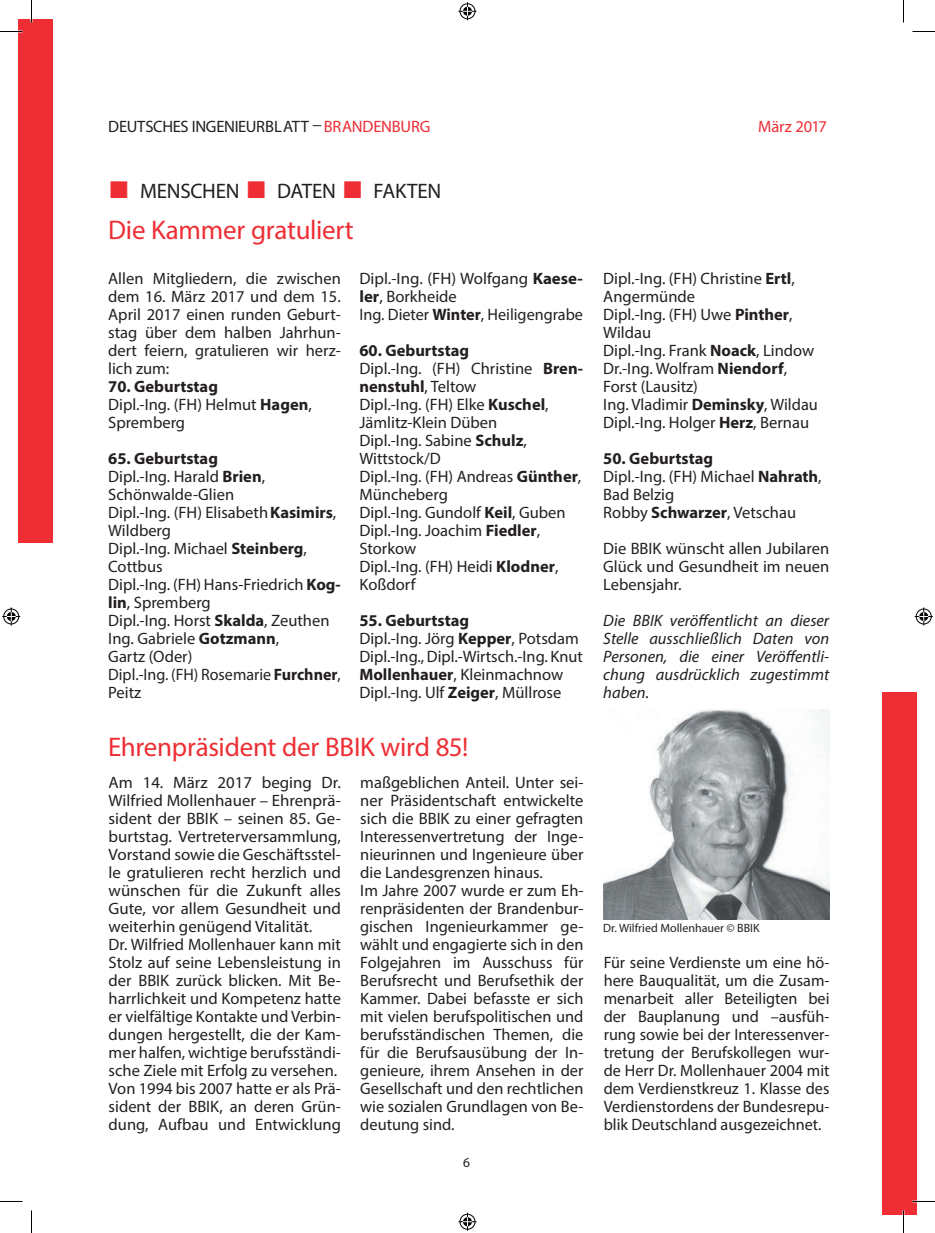
<style>
.page{position:relative;width:935px;height:1233px;background:#fff}
.page>*{position:absolute;margin:0;border:0;box-sizing:border-box;transform-origin:0 0}
.t1{font:27px "Myriad Pro";letter-spacing:-.01em;color:#ee2e34}
.t2{font:21px "Myriad Pro";letter-spacing:-.015em;color:#231f20}
.t3{font:16.5px/18px "Myriad Pro";color:#231f20}
.t4{font:italic 16.5px/18px "Myriad Pro";color:#231f20;text-align:justify}
.t5{font:16.5px "Myriad Pro";letter-spacing:-.01em;color:#ee2e34}
.t6{font:13.5px "Myriad Pro";color:#231f20}
.t7{font:12px "Myriad Pro";color:#231f20}
.s1{color:#ee2e34}
.s2{font-family:"Arial";font-size:36px;color:#ee2e34}
.s3{font-weight:700}
</style>
<div class="page">
<div style="left:19px;top:20px;width:34px;height:523px;background:#ee2e34"></div>
<div style="left:882px;top:692px;width:34px;height:522px;background:#ee2e34"></div>
<img style="left:604px;top:709px;width:226px;height:210px">
<hr style="left:912px;top:1200px;width:23px;height:2px;background:#fff">
<hr style="left:902px;top:1210px;width:2px;height:22px;background:#fff">
<svg style="left:0;top:31px;width:22px;height:1px"></svg>
<svg style="left:912px;top:31px;width:23px;height:1px"></svg>
<svg style="left:0;top:1201px;width:22px;height:1px"></svg>
<svg style="left:912px;top:1201px;width:23px;height:1px"></svg>
<svg style="left:31px;top:0;width:1px;height:23px"></svg>
<svg style="left:31px;top:1210px;width:1px;height:22px"></svg>
<svg style="left:903px;top:0;width:1px;height:23px"></svg>
<svg style="left:903px;top:1210px;width:1px;height:22px"></svg>
<svg style="left:458px;top:2px;width:18px;height:18px"></svg>
<svg style="left:458px;top:1212px;width:18px;height:18px"></svg>
<svg style="left:2px;top:607px;width:18px;height:18px"></svg>
<svg style="left:914px;top:607px;width:18px;height:18px"></svg>
<p class="t3" style="left:108px;top:117px;width:323px">DEUTSCHES INGENIEURBLATT <span class="s1">BRANDENBURG</span></p>
<p class="t5" style="left:758px;top:116px;width:70px">März 2017</p>
<p class="t2" style="left:108px;top:178px;width:334px"><span class="s2">■</span> MENSCHEN <span class="s2">■</span> DATEN <span class="s2">■</span> FAKTEN</p>
<h1 class="t1" style="left:108px;top:213px;width:247px">Die Kammer gratuliert</h1>
<p class="t3" style="left:108px;top:269px;width:234px;text-align:justify">Allen Mitgliedern, die zwischen dem 16. März 2017 und dem 15.<br>April 2017 einen runden Geburt&shy;stag über dem halben Jahrhun&shy;dert feiern, gratulieren wir herz&shy;lich zum:</p>
<p class="t3" style="left:108px;top:377px;width:205px"><span class="s3">70. Geburtstag<br></span>Dipl.-Ing. (FH) Helmut <span class="s3">Hagen</span>,<br>Spremberg</p>
<p class="t3" style="left:108px;top:449px;width:234px"><span class="s3">65. Geburtstag<br></span>Dipl.-Ing. Harald <span class="s3">Brien</span>,<br>Schönwalde-Glien<br>Dipl.-Ing. (FH) Elisabeth<span class="s3">Kasimirs</span>,<br>Wildberg<br>Dipl.-Ing. Michael <span class="s3">Steinberg</span>,<br>Cottbus<br>Dipl.-Ing. (FH) Hans-Friedrich <span class="s3">Kog&shy;lin</span>, Spremberg<br>Dipl.-Ing. Horst <span class="s3">Skalda</span>, Zeuthen<br>Ing. Gabriele <span class="s3">Gotzmann</span>,<br>Gartz (Oder)<br>Dipl.-Ing. (FH) Rosemarie <span class="s3">Furchner</span>,<br>Peitz</p>
<p class="t3" style="left:359px;top:269px;width:225px">Dipl.-Ing. (FH) Wolfgang <span class="s3">Kaese&shy;ler</span>, Borkheide<br>Ing. Dieter <span class="s3">Winter</span>, Heiligengrabe</p>
<p class="t3" style="left:359px;top:341px;width:225px"><span class="s3">60. Geburtstag<br></span>Dipl.-Ing. (FH) Christine <span class="s3">Bren&shy;nenstuhl</span>, Teltow<br>Dipl.-Ing. (FH) Elke <span class="s3">Kuschel</span>,<br>Jämlitz-Klein Düben<br>Dipl.-Ing. Sabine <span class="s3">Schulz</span>,<br>Wittstock/D<br>Dipl.-Ing. (FH) Andreas <span class="s3">Günther</span>,<br>Müncheberg<br>Dipl.-Ing. Gundolf <span class="s3">Keil</span>, Guben<br>Dipl.-Ing. Joachim <span class="s3">Fiedler</span>,<br>Storkow<br>Dipl.-Ing. (FH) Heidi <span class="s3">Klodner</span>,<br>Koßdorf</p>
<p class="t3" style="left:359px;top:611px;width:225px"><span class="s3">55. Geburtstag<br></span>Dipl.-Ing. Jörg <span class="s3">Kepper</span>, Potsdam<br>Dipl.-Ing., Dipl.-Wirtsch.-Ing. Knut<br><span class="s3">Mollenhauer</span>, Kleinmachnow<br>Dipl.-Ing. Ulf <span class="s3">Zeiger</span>, Müllrose</p>
<h1 class="t1" style="left:108px;top:729px;width:362px">Ehrenpräsident der BBIK wird 85!</h1>
<p class="t3" style="left:109px;top:773px;width:234px">Am 14. März 2017 beging Dr.<br>Wilfried Mollenhauer – Ehrenprä&shy;sident der BBIK – seinen 85. Ge&shy;burtstag. Vertreterversammlung,<br>Vorstand sowie die Geschäftsstel&shy;le gratulieren recht herzlich und wünschen für die Zukunft alles<br>Gute, vor allem Gesundheit und weiterhin genügend Vitalität.<br>Dr. Wilfried Mollenhauer kann mit<br>Stolz auf seine Lebensleistung in der BBIK zurück blicken. Mit Be&shy;harrlichkeit und Kompetenz hatte er vielfältige Kontakte und Verbin&shy;dungen hergestellt, die der Kam&shy;mer halfen, wichtige berufsständi&shy;sche Ziele mit Erfolg zu versehen.<br>Von 1994 bis 2007 hatte er als Prä&shy;sident der BBIK, an deren Grün&shy;dung, Aufbau und Entwicklung</p>
<p class="t3" style="left:360px;top:773px;width:225px">maßgeblichen Anteil. Unter sei&shy;ner Präsidentschaft entwickelte sich die BBIK zu einer gefragten<br>Interessenvertretung der Inge&shy;nieurinnen und Ingenieure über die Landesgrenzen hinaus.<br>Im Jahre 2007 wurde er zum Eh&shy;renpräsidenten der Brandenbur&shy;gischen Ingenieurkammer ge&shy;wählt und engagierte sich in den<br>Folgejahren im Ausschuss für<br>Berufsrecht und Berufsethik der<br>Kammer. Dabei befasste er sich mit vielen berufspolitischen und berufsständischen Themen, die für die Berufsausübung der In&shy;genieure, ihrem Ansehen in der<br>Gesellschaft und den rechtlichen wie sozialen Grundlagen von Be&shy;deutung sind.</p>
<p class="t6" style="left:463px;top:1153px;width:8px">6</p>
<p class="t3" style="left:603px;top:269px;width:216px">Dipl.-Ing. (FH) Christine <span class="s3">Ertl</span>,<br>Angermünde<br>Dipl.-Ing. (FH) Uwe <span class="s3">Pinther</span>,<br>Wildau<br>Dipl.-Ing. Frank <span class="s3">Noack</span>, Lindow<br>Dr.-Ing. Wolfram <span class="s3">Niendorf</span>,<br>Forst (Lausitz)<br>Ing. Vladimir <span class="s3">Deminsky</span>, Wildau<br>Dipl.-Ing. Holger <span class="s3">Herz</span>, Bernau</p>
<p class="t3" style="left:603px;top:449px;width:220px"><span class="s3">50. Geburtstag<br></span>Dipl.-Ing. (FH) Michael <span class="s3">Nahrath</span>,<br>Bad Belzig<br>Robby <span class="s3">Schwarzer</span>, Vetschau</p>
<p class="t3" style="left:603px;top:539px;width:227px;text-align:justify">Die BBIK wünscht allen Jubilaren Glück und Gesundheit im neuen Lebensjahr.</p>
<p class="t4" style="left:603px;top:611px;width:227px">Die BBIK veröffentlicht an dieser Stelle ausschließlich Daten von Personen, die einer Veröffentli&shy;chung ausdrücklich zugestimmt haben.</p>
<p class="t7" style="left:603px;top:920px;width:158px">Dr. Wilfried Mollenhauer © BBIK</p>
<p class="t3" style="left:604px;top:953px;width:227px;text-align:justify">Für seine Verdienste um eine hö&shy;here Bauqualität, um die Zusam&shy;menarbeit aller Beteiligten bei der Bauplanung und –ausfüh&shy;rung sowie bei der Interessenver&shy;tretung der Berufskollegen wur&shy;de Herr Dr. Mollenhauer 2004 mit dem Verdienstkreuz 1. Klasse des Verdienstordens der Bundesrepu&shy;blik Deutschland ausgezeichnet.</p>
</div>
